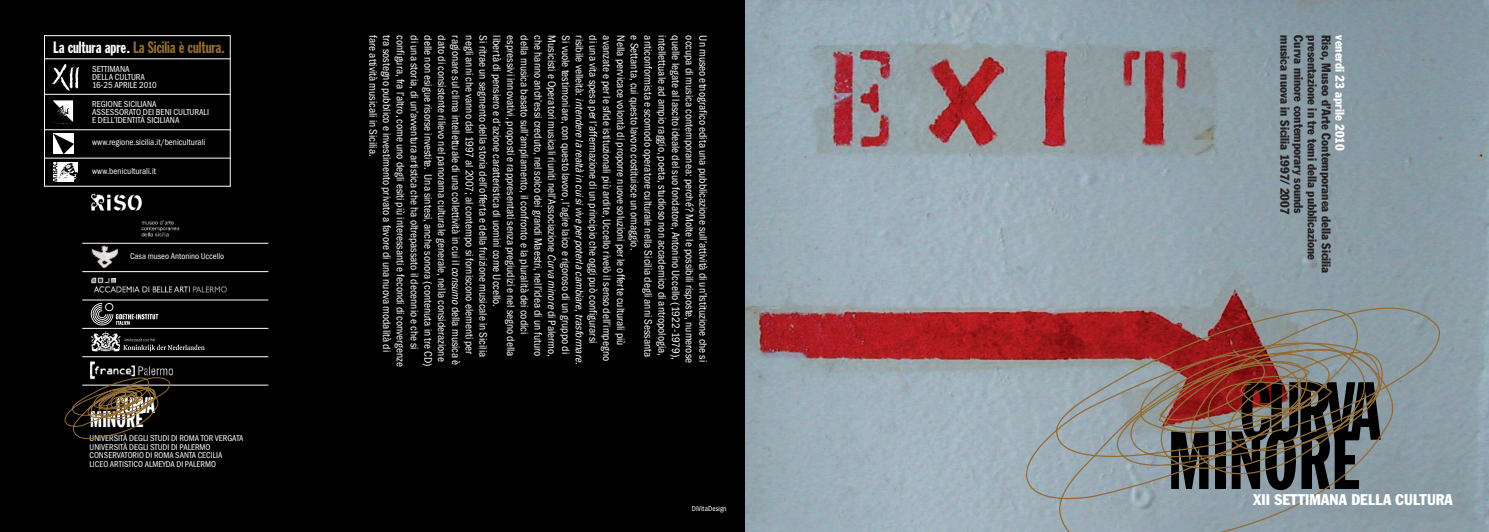
<style>
.page{position:relative;width:1489px;height:532px;background:#fff}
.page>*{position:absolute;margin:0;border:0;box-sizing:border-box;transform-origin:0 0}
.t1{font:80.62px "Franklin Gothic Extra Cond";letter-spacing:.005em;color:#010101}
.t2{font:22.25px "Franklin Gothic Extra Cond";letter-spacing:.005em;color:#fff}
.t3{font:16.25px "Franklin Gothic Extra Cond";color:#926c35}
.t4{font:condensed 15.25px "Franklin Gothic";letter-spacing:.01em;color:#fff}
.t5{font:condensed 12.5px/13.8px "Franklin Gothic";color:#231f20}
.t6{font:condensed 12.5px "Franklin Gothic";color:#fff}
.t7{font:11.25px/13.8px "Franklin Gothic Cond";color:#fff}
.t8{font:9px/8px "Franklin Gothic Cond";color:#fff}
.t9{font:8.75px/8.8px "Franklin Gothic Cond";color:#fff}
.t10{font:7.5px "Franklin Gothic Cond";color:#fff}
.s1{color:#fff}
.s2{font-style:italic}
</style>
<div class="page">
<img style="left:744px;top:0;width:744px;height:531px">
<div style="left:0;top:0;width:744px;height:531px;background:#010101"></div>
<svg style="left:1009px;top:274px;width:436px;height:257px;background:#938b8f"></svg>
<img style="left:53px;top:100px;width:20px;height:24px">
<img style="left:53px;top:162px;width:24px;height:20px">
<svg style="left:53px;top:133px;width:21px;height:21px"></svg>
<img style="left:51px;top:65px;width:29px;height:26px">
<hr style="left:44px;top:59px;width:186px;height:1px;background:#fff">
<hr style="left:44px;top:94px;width:186px;height:1px;background:#fff">
<hr style="left:44px;top:129px;width:186px;height:1px;background:#fff">
<hr style="left:44px;top:158px;width:186px;height:1px;background:#fff">
<img style="left:83px;top:186px;width:97px;height:51px">
<img style="left:91px;top:361px;width:82px;height:15px">
<img style="left:91px;top:303px;width:68px;height:22px">
<img style="left:91px;top:277px;width:136px;height:16px">
<img style="left:91px;top:244px;width:26px;height:23px">
<img style="left:91px;top:331px;width:114px;height:21px">
<div style="left:44px;top:35px;width:186px;height:151px;border:1px solid #fff"></div>
<hr style="left:82px;top:243px;width:186px;height:1px;background:#fff">
<hr style="left:82px;top:271px;width:186px;height:1px;background:#fff">
<hr style="left:82px;top:300px;width:186px;height:1px;background:#fff">
<hr style="left:82px;top:328px;width:186px;height:1px;background:#fff">
<hr style="left:82px;top:356px;width:186px;height:1px;background:#fff">
<hr style="left:82px;top:385px;width:186px;height:1px;background:#fff">
<svg style="left:64px;top:369px;width:107px;height:70px"></svg>
<h3 class="t3" style="left:53px;top:41px;width:173px"><span class="s1">La cultura apre.</span> La Sicilia è cultura.</h3>
<p class="t8" style="left:92px;top:65px;width:66px">SETTIMANA<br>DELLA CULTURA<br>16-25 APRILE 2010</p>
<p class="t8" style="left:92px;top:99px;width:118px">REGIONE SICILIANA<br>ASSESSORATO DEI BENI CULTURALI<br>E DELL’IDENTITÀ SICILIANA</p>
<p class="t8" style="left:92px;top:138px;width:115px">www.regione.sicilia.it/beniculturali</p>
<p class="t8" style="left:92px;top:167px;width:65px">www.beniculturali.it</p>
<p class="t9" style="left:130px;top:251px;width:96px">Casa museo Antonino Uccello</p>
<h2 class="t2" style="left:116px;top:397px;width:41px">CURVA</h2>
<h2 class="t2" style="left:90px;top:410px;width:54px">MINORE</h2>
<p class="t9" style="left:90px;top:433px;width:155px">UNIVERSITÀ DEGLI STUDI DI ROMA TOR VERGATA UNIVERSITÀ DEGLI STUDI DI PALERMO CONSERVATORIO DI ROMA SANTA CECILIA<br>LICEO ARTISTICO ALMEYDA DI PALERMO</p>
<p class="t7" style="left:710px;top:35px;width:333px;rotate:90deg">Un museo etnografico edita una pubblicazione sull’attività di un’Istituzione che si occupa di musica contemporanea: perché? Molte le possibili risposte, numerose quelle legate al lascito ideale del suo fondatore, Antonino Uccello (1922-1979), intellettuale ad ampio raggio, poeta, studioso non accademico di antropologia, anticonformista e scomodo operatore culturale nella Sicilia degli anni Sessanta<br>e Settanta, cui questo lavoro costituisce un omaggio.<br>Nella pervicace volontà di proporre nuove soluzioni per le offerte culturali più avanzate e per le sfide istituzionali più ardite, Uccello rivelò il senso dell’impegno di una vita spesa per l’affermazione di un principio che oggi può configurarsi risibile velleità: <span class="s2">intendere la realtà incuisivive perpoterla cambiare, trasformare</span>.<br>Si vuole testimoniare, con questo lavoro, l’agire laico e rigoroso di un gruppo di Musicisti e Operatori musicali riuniti nell’Associazione <span class="s2">Curva minore</span> di Palermo, che hanno anch’essi creduto, nel solco dei grandi Maestri, nell’idea di un futuro della musica basato sull’ampliamento, il confronto e la pluralità dei codici espressivi innovativi, proposti e rappresentati senza pregiudizi e nel segno della libertà di pensiero e d’azione caratteristica di uomini come Uccello.<br>Si ritrae un segmento della storia dell’offerta e della fruizione musicale in Sicilia negli anni che vanno dal 1997 al 2007; al contempo si forniscono elementi per ragionare sul clima intellettuale di una collettività in cui il <span class="s2">consumo</span> della musica è dato di consistente rilievo nel panorama culturale generale, nella considerazione delle non esigue risorse investite. Una sintesi, anche sonora (contenuta in tre CD) di una storia, di un’avventura artistica che ha oltrepassato il decennio e che si configura, fra l’altro, come uno degli esiti più interessanti e fecondi di convergenze tra sostegno pubblico e investimento privato a favore di una nuova modalità di fare attività musicali in Sicilia.</p>
<p class="t10" style="left:691px;top:504px;width:36px">DiVitaDesign</p>
<p class="t6" style="left:1344px;top:35px;width:117px;rotate:90deg">venerdi 23 aprile 2010</p>
<p class="t5" style="left:1331px;top:35px;width:239px;rotate:90deg">Riso, Museo d’Arte Contemporanea della Sicilia presentazione in tre temi della pubblicazione Curva minore contemporary sounds<br>musica nuova in Sicilia 1997/ 2007</p>
<h1 class="t1" style="left:1239px;top:382px;width:143px">CURVA</h1>
<h1 class="t1" style="left:1168px;top:431px;width:193px">MINORE</h1>
<h3 class="t4" style="left:1252px;top:494px;width:201px">XII SETTIMANA DELLA CULTURA</h3>
</div>
